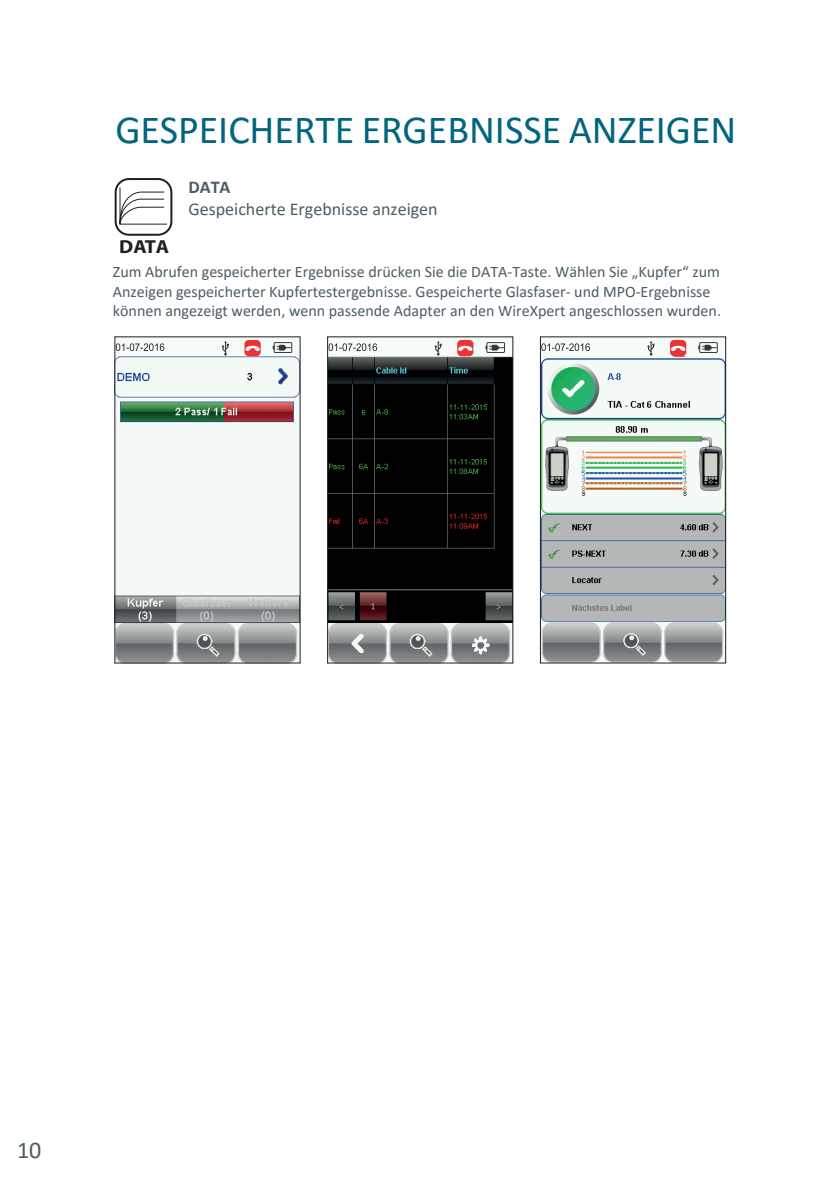
<style>
.page{position:relative;width:840px;height:1191px;background:#fff}
.page>*{position:absolute;margin:0;border:0;box-sizing:border-box;transform-origin:0 0}
.t1{font:40px "Calibri";color:#00657e}
.t2{font:24px "Calibri";color:#4c5c65}
.t3{font:700 18.8px "Myriad Pro";color:#231f20;scale:1.08 1}
.t4{font:18px "Calibri";color:#4c5c65}
.t5{font:700 18px "Calibri";color:#4c5c65}
.t6{font:16px/19.2px "Calibri";color:#4c5c65}
</style>
<div class="page">
<svg style="left:119px;top:187px;width:48px;height:38px"></svg>
<div style="left:114px;top:178px;width:58px;height:58px;border:2px solid #231f20;border-radius:13px"></div>
<img style="left:114px;top:336px;width:184px;height:327px">
<div style="left:115px;top:337px;width:184px;height:19px;background:#f6fbf7"></div>
<svg style="left:117px;top:343px;width:47px;height:8px"></svg>
<div style="left:273px;top:342px;width:19px;height:11px;border:1px solid #36393c"></div>
<svg style="left:273px;top:345px;width:18px;height:5px"></svg>
<svg style="left:222px;top:341px;width:7px;height:14px"></svg>
<div style="left:244px;top:340px;width:16px;height:16px;background:#ee3233;border-radius:4px"></div>
<svg style="left:244px;top:345px;width:16px;height:6px"></svg>
<img style="left:329px;top:356px;width:182px;height:305px">
<div style="left:328px;top:337px;width:184px;height:19px;background:#f6fbf7"></div>
<svg style="left:329px;top:343px;width:48px;height:8px"></svg>
<div style="left:486px;top:342px;width:18px;height:11px;border:1px solid #36393c"></div>
<svg style="left:485px;top:345px;width:18px;height:5px"></svg>
<svg style="left:434px;top:341px;width:7px;height:14px"></svg>
<div style="left:457px;top:340px;width:16px;height:16px;background:#ee3233;border-radius:4px"></div>
<svg style="left:457px;top:345px;width:16px;height:6px"></svg>
<div style="left:327px;top:336px;width:186px;height:327px;border:1px solid #231f20"></div>
<img style="left:542px;top:356px;width:181px;height:305px">
<div style="left:541px;top:337px;width:183px;height:19px;background:#f6fbf7"></div>
<svg style="left:542px;top:343px;width:47px;height:8px"></svg>
<div style="left:699px;top:342px;width:18px;height:11px;border:1px solid #36393c"></div>
<svg style="left:698px;top:345px;width:18px;height:5px"></svg>
<svg style="left:647px;top:341px;width:7px;height:14px"></svg>
<div style="left:669px;top:340px;width:16px;height:16px;background:#ee3233;border-radius:4px"></div>
<svg style="left:671px;top:345px;width:14px;height:6px"></svg>
<div style="left:540px;top:336px;width:185px;height:327px;border:1px solid #231f20"></div>
<h1 class="t1" style="left:115px;top:102px;width:622px">GESPEICHERTE ERGEBNISSE ANZEIGEN</h1>
<p class="t5" style="left:188px;top:175px;width:44px">DATA</p>
<p class="t4" style="left:188px;top:196px;width:251px">Gespeicherte Ergebnisse anzeigen</p>
<p class="t3" style="left:119px;top:234px;width:48px">DATA</p>
<p class="t6" style="left:113px;top:262px;width:609px">Zum Abrufen gespeicherter Ergebnisse drücken Sie die DATA-Taste. Wählen Sie „Kupfer“ zum<br>Anzeigen gespeicherter Kupfertestergebnisse. Gespeicherte Glasfaser- und MPO-Ergebnisse können angezeigt werden, wenn passende Adapter an den WireXpert angeschlossen wurden.</p>
<h2 class="t2" style="left:17px;top:1133px;width:26px">10</h2>
</div>
